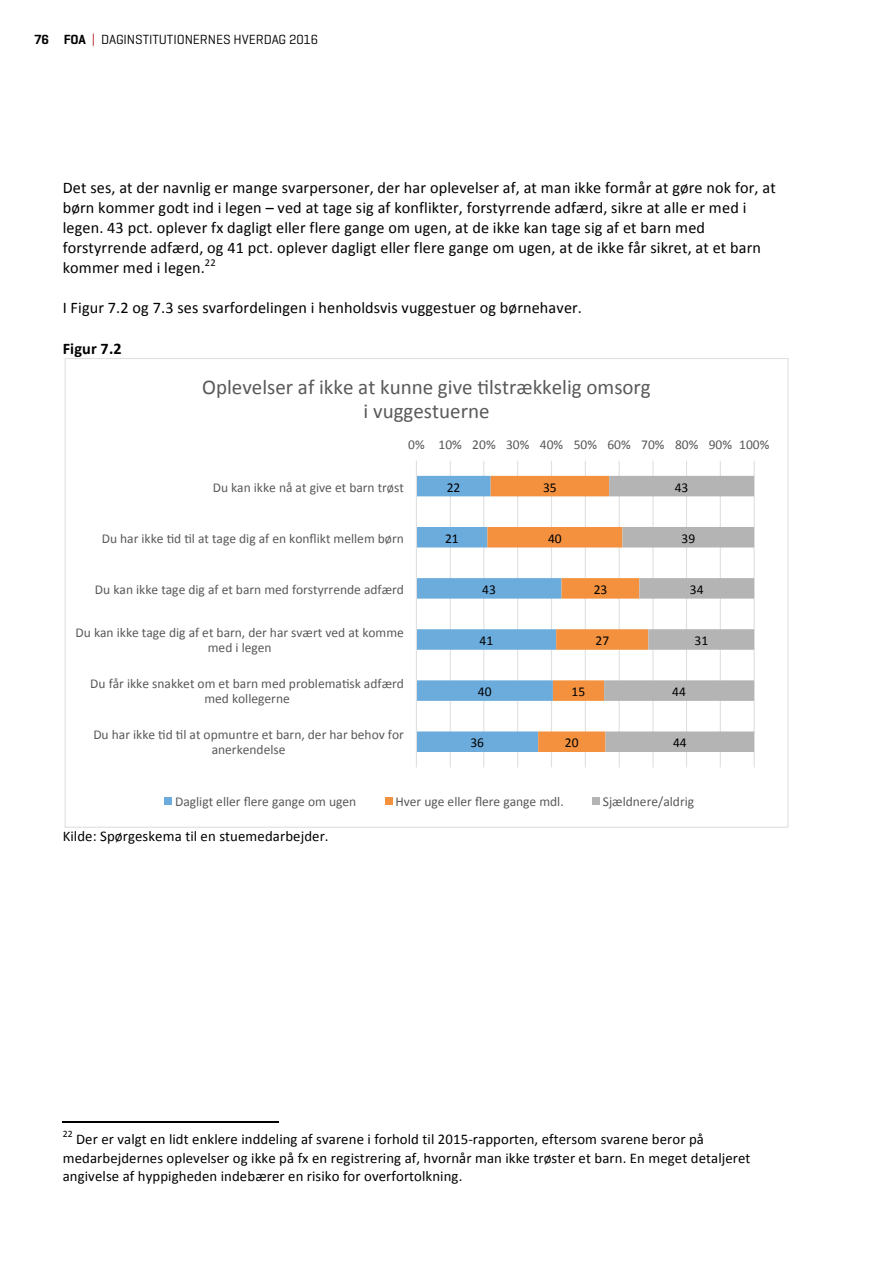
<style>
.page{position:relative;width:893px;height:1263px;background:#fff}
.page>*{position:absolute;margin:0;border:0;box-sizing:border-box;transform-origin:0 0}
.t1{font:21px/24px "Calibri";color:#595959;text-align:center}
.t2{font:16.2px/20.1px "Calibri";letter-spacing:.01em;color:#000}
.t3{font:700 16.2px "Calibri";letter-spacing:.01em;color:#000}
.t4{font:14.7px/18.3px "Calibri";letter-spacing:.01em;color:#000}
.t5{font:13.5px/15px "Calibri";color:#595959;text-align:center}
.t6{font:13.5px "Geogrotesque";letter-spacing:-.005em;color:#000}
.t7{font:13.5px "Calibri";color:#000}
.t8{font:10.5px "Calibri";color:#000}
.t9{font:9.75px "Calibri";color:#000}
.s1{font-weight:600}
.s2{color:#ba2a30}
</style>
<div class="page">
<hr style="left:63px;top:1121px;width:216px;height:1px;background:#000">
<hr style="left:450px;top:461px;width:1px;height:306px;background:#e0e0e0">
<hr style="left:483px;top:461px;width:1px;height:306px;background:#e0e0e0">
<hr style="left:517px;top:461px;width:1px;height:306px;background:#e0e0e0">
<hr style="left:551px;top:461px;width:1px;height:306px;background:#e0e0e0">
<hr style="left:585px;top:461px;width:1px;height:306px;background:#e0e0e0">
<hr style="left:619px;top:461px;width:1px;height:306px;background:#e0e0e0">
<hr style="left:652px;top:461px;width:2px;height:306px;background:#e0e0e0">
<hr style="left:686px;top:461px;width:1px;height:306px;background:#e0e0e0">
<hr style="left:720px;top:461px;width:1px;height:306px;background:#e0e0e0">
<hr style="left:754px;top:461px;width:1px;height:306px;background:#e0e0e0">
<svg style="left:417px;top:476px;width:337px;height:276px"></svg>
<hr style="left:416px;top:461px;width:1px;height:306px;background:#e0e0e0">
<div style="left:165px;top:797px;width:7px;height:8px;background:#6cacdd"></div>
<div style="left:385px;top:797px;width:7px;height:8px;background:#f3913f"></div>
<div style="left:592px;top:797px;width:8px;height:8px;background:#b4b4b4"></div>
<p class="t6" style="left:34px;top:31px;width:286px"><span class="s1">76 FOA</span> <span class="s2">|</span> DAGINSTITUTIONERNES HVERDAG 2016</p>
<p class="t2" style="left:63px;top:177px;width:715px">Det ses, at der navnlig er mange svarpersoner, der har oplevelser af, at man ikke formår at gøre nok for, at børn kommer godt ind i legen – ved at tage sig af konflikter, forstyrrende adfærd, sikre at alle er med i legen. 43 pct. oplever fx dagligt eller flere gange om ugen, at de ikke kan tage sig af et barn med forstyrrende adfærd, og 41 pct. oplever dagligt eller flere gange om ugen, at de ikke får sikret, at et barn kommer med i legen.</p>
<p class="t8" style="left:205px;top:255px;width:12px">22</p>
<p class="t2" style="left:63px;top:298px;width:521px">I Figur 7.2 og 7.3 ses svarfordelingen i henholdsvis vuggestuer og børnehaver.</p>
<p class="t3" style="left:63px;top:338px;width:60px">Figur 7.2</p>
<p class="t1" style="left:202px;top:375px;width:450px">Oplevelser af ikke at kunne give glstrækkelig omsorg i vuggestuerne</p>
<p class="t5" style="left:408px;top:437px;width:363px">0% 10% 20% 30% 40% 50% 60% 70% 80% 90% 100%</p>
<p class="t5" style="left:213px;top:480px;width:193px">Du kan ikke nå at give et barn trøst</p>
<p class="t5" style="left:102px;top:531px;width:304px">Du har ikke gd gl at tage dig af en konflikt mellem børn</p>
<p class="t5" style="left:95px;top:582px;width:310px">Du kan ikke tage dig af et barn med forstyrrende adfærd</p>
<p class="t5" style="left:76px;top:625px;width:330px">Du kan ikke tage dig af et barn, der har svært ved at komme med i legen</p>
<p class="t5" style="left:90px;top:676px;width:315px">Du får ikke snakket om et barn med problemagsk adfærd med kollegerne</p>
<p class="t5" style="left:93px;top:727px;width:312px">Du har ikke gd gl at opmuntre et barn, der har behov for anerkendelse</p>
<p class="t7" style="left:447px;top:479px;width:15px">22</p>
<p class="t7" style="left:445px;top:530px;width:15px">21</p>
<p class="t7" style="left:482px;top:581px;width:15px">43</p>
<p class="t7" style="left:479px;top:632px;width:15px">41</p>
<p class="t7" style="left:478px;top:683px;width:15px">40</p>
<p class="t7" style="left:470px;top:734px;width:15px">36</p>
<p class="t7" style="left:543px;top:479px;width:15px">35</p>
<p class="t7" style="left:548px;top:530px;width:15px">40</p>
<p class="t7" style="left:594px;top:581px;width:15px">23</p>
<p class="t7" style="left:595px;top:632px;width:15px">27</p>
<p class="t7" style="left:572px;top:683px;width:15px">15</p>
<p class="t7" style="left:565px;top:734px;width:15px">20</p>
<p class="t7" style="left:675px;top:478px;width:15px">43</p>
<p class="t7" style="left:681px;top:530px;width:15px">39</p>
<p class="t7" style="left:690px;top:581px;width:15px">34</p>
<p class="t7" style="left:694px;top:632px;width:15px">31</p>
<p class="t7" style="left:672px;top:683px;width:15px">44</p>
<p class="t7" style="left:673px;top:734px;width:15px">44</p>
<p class="t5" style="left:175px;top:794px;width:183px">Dagligt eller flere gange om ugen</p>
<p class="t5" style="left:395px;top:794px;width:170px">Hver uge eller flere gange mdl.</p>
<p class="t5" style="left:603px;top:794px;width:93px">Sjældnere/aldrig</p>
<p class="t4" style="left:63px;top:827px;width:267px">Kilde: Spørgeskema til en stuemedarbejder.</p>
<p class="t9" style="left:63px;top:1127px;width:11px">22</p>
<p class="t4" style="left:63px;top:1130px;width:689px;text-indent:13px">Der er valgt en lidt enklere inddeling af svarene i forhold til 2015--‐rapporten, eftersom svarene beror på medarbejdernes oplevelser og ikke på fx en registrering af, hvornår man ikke trøster et barn. En meget detaljeret angivelse af hyppigheden indebærer en risiko for overfortolkning.</p>
</div>
